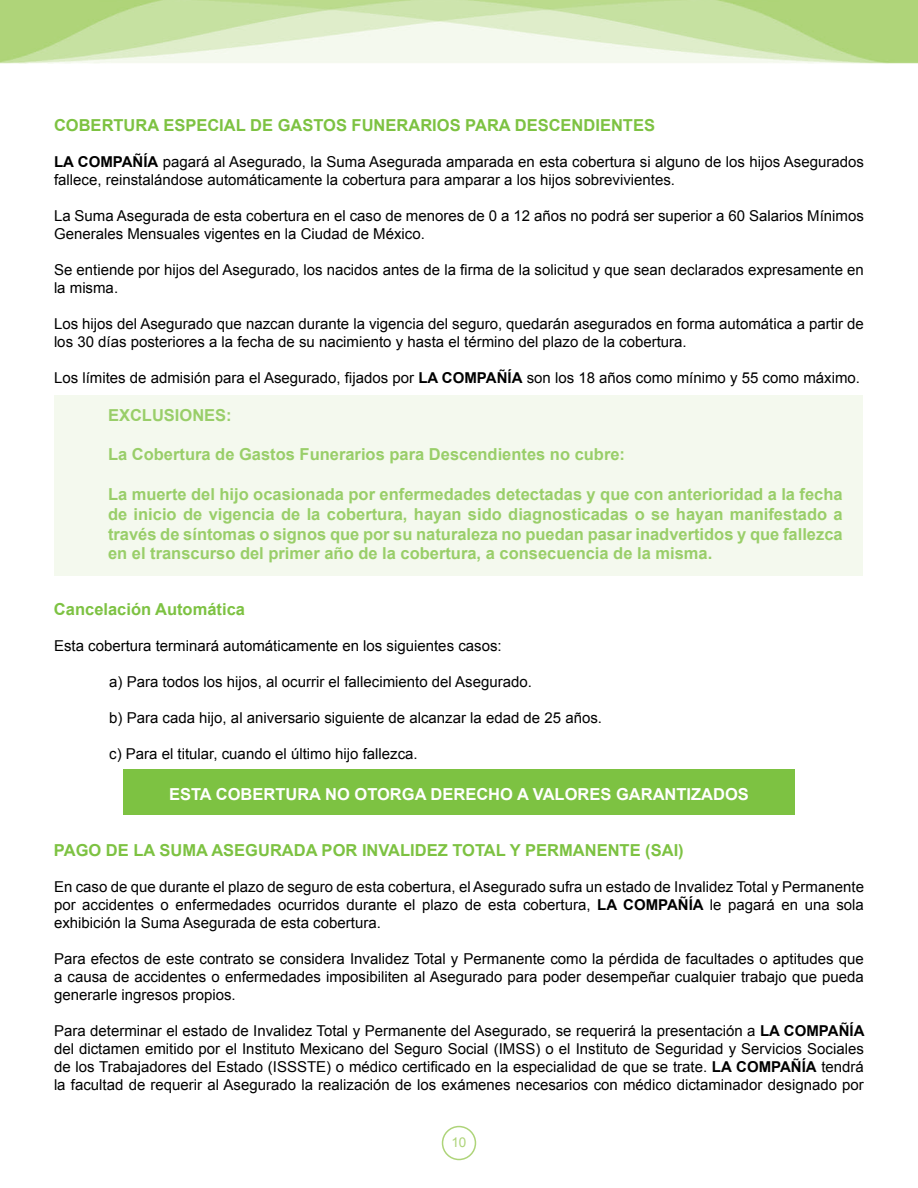
<style>
.page{position:relative;width:918px;height:1188px;background:#fff}
.page>*{position:absolute;margin:0;border:0;box-sizing:border-box;transform-origin:0 0}
.t1{font:700 16.5px/19.8px "Arial";color:#7dc242;text-align:justify}
.t2{font:700 16.5px "Arial";color:#fff}
.t3{font:15px/18px "Arial";color:#000}
.t4{font:13.5px "Arial";color:#aed479}
.s1{font-weight:700}
</style>
<div class="page">
<img style="left:0;top:0;width:918px;height:64px">
<div style="left:442px;top:1126px;width:34px;height:34px;border:2px solid #aed479;border-radius:50%"></div>
<div style="left:123px;top:769px;width:672px;height:45px;background:#7dc242"></div>
<div style="left:54px;top:396px;width:808px;height:180px;background:#f4f9ee"></div>
<p class="t1" style="left:54px;top:116px;width:603px">COBERTURA ESPECIAL DE GASTOS FUNERARIOS PARA DESCENDIENTES</p>
<p class="t3" style="left:54px;top:153px;width:811px"><span class="s1">LA COMPAÑÍA</span> pagará al Asegurado, la Suma Asegurada amparada en esta cobertura si alguno de los hijos Asegurados fallece, reinstalándose automáticamente la cobertura para amparar a los hijos sobrevivientes.</p>
<p class="t3" style="left:54px;top:207px;width:811px">La Suma Asegurada de esta cobertura en el caso de menores de 0 a 12 años no podrá ser superior a 60 Salarios Mínimos<br>Generales Mensuales vigentes en la Ciudad de México.</p>
<p class="t3" style="left:54px;top:261px;width:811px">Se entiende por hijos del Asegurado, los nacidos antes de la firma de la solicitud y que sean declarados expresamente en la misma.</p>
<p class="t3" style="left:54px;top:315px;width:811px">Los hijos del Asegurado que nazcan durante la vigencia del seguro, quedarán asegurados en forma automática a partir de los 30 días posteriores a la fecha de su nacimiento y hasta el término del plazo de la cobertura.</p>
<p class="t3" style="left:54px;top:369px;width:808px">Los límites de admisión para el Asegurado, fijados por <span class="s1">LA COMPAÑÍA</span> son los 18 años como mínimo y 55 como máximo.</p>
<p class="t1" style="left:108px;top:406px;width:125px">EXCLUSIONES:</p>
<p class="t1" style="left:108px;top:445px;width:519px">La Cobertura de Gastos Funerarios para Descendientes no cubre:</p>
<p class="t1" style="left:108px;top:485px;width:736px">La muerte del hijo ocasionada por enfermedades detectadas y que con anterioridad a la fecha de inicio de vigencia de la cobertura, hayan sido diagnosticadas o se hayan manifestado a través de síntomas o signos que por su naturaleza no puedan pasar inadvertidos y que fallezca en el transcurso del primer año de la cobertura, a consecuencia de la misma.</p>
<p class="t1" style="left:54px;top:600px;width:193px">Cancelación Automática</p>
<p class="t3" style="left:54px;top:637px;width:449px">Esta cobertura terminará automáticamente en los siguientes casos:</p>
<p class="t3" style="left:109px;top:673px;width:424px">a) Para todos los hijos, al ocurrir el fallecimiento del Asegurado.</p>
<p class="t3" style="left:109px;top:709px;width:494px">b) Para cada hijo, al aniversario siguiente de alcanzar la edad de 25 años.</p>
<p class="t3" style="left:109px;top:745px;width:310px">c) Para el titular, cuando el último hijo fallezca.</p>
<p class="t2" style="left:169px;top:783px;width:581px">ESTA COBERTURA NO OTORGA DERECHO A VALORES GARANTIZADOS</p>
<p class="t1" style="left:54px;top:841px;width:13px">Pago</p>
<p class="t1" style="left:106px;top:841px;width:78px">de la Suma</p>
<p class="t1" style="left:211px;top:841px;width:25px">Asegurada</p>
<p class="t1" style="left:322px;top:841px;width:56px">por Invalidez</p>
<p class="t1" style="left:452px;top:841px;width:22px">Total</p>
<p class="t1" style="left:510px;top:841px;width:28px">y Permanente</p>
<p class="t1" style="left:645px;top:841px;width:40px">(SAI)</p>
<p class="t3" style="left:54px;top:878px;width:812px;text-align:justify">En caso de que durante el plazo de seguro de esta cobertura, el Asegurado sufra un estado de Invalidez Total y Permanente por accidentes o enfermedades ocurridos durante el plazo de esta cobertura, <span class="s1">LA COMPAÑÍA</span> le pagará en una sola exhibición la Suma Asegurada de esta cobertura.</p>
<p class="t3" style="left:54px;top:950px;width:811px;text-align:justify">Para efectos de este contrato se considera Invalidez Total y Permanente como la pérdida de facultades o aptitudes que a causa de accidentes o enfermedades imposibiliten al Asegurado para poder desempeñar cualquier trabajo que pueda generarle ingresos propios.</p>
<p class="t3" style="left:54px;top:1022px;width:812px;text-align:justify">Para determinar el estado de Invalidez Total y Permanente del Asegurado, se requerirá la presentación a <span class="s1">LA COMPAÑÍA </span>del dictamen emitido por el Instituto Mexicano del Seguro Social (IMSS) o el Instituto de Seguridad y Servicios Sociales de los Trabajadores del Estado (ISSSTE) o médico certificado en la especialidad de que se trate. <span class="s1">LA COMPAÑÍA</span> tendrá la facultad de requerir al Asegurado la realización de los exámenes necesarios con médico dictaminador designado por</p>
<p class="t4" style="left:451px;top:1134px;width:17px">10</p>
</div>
